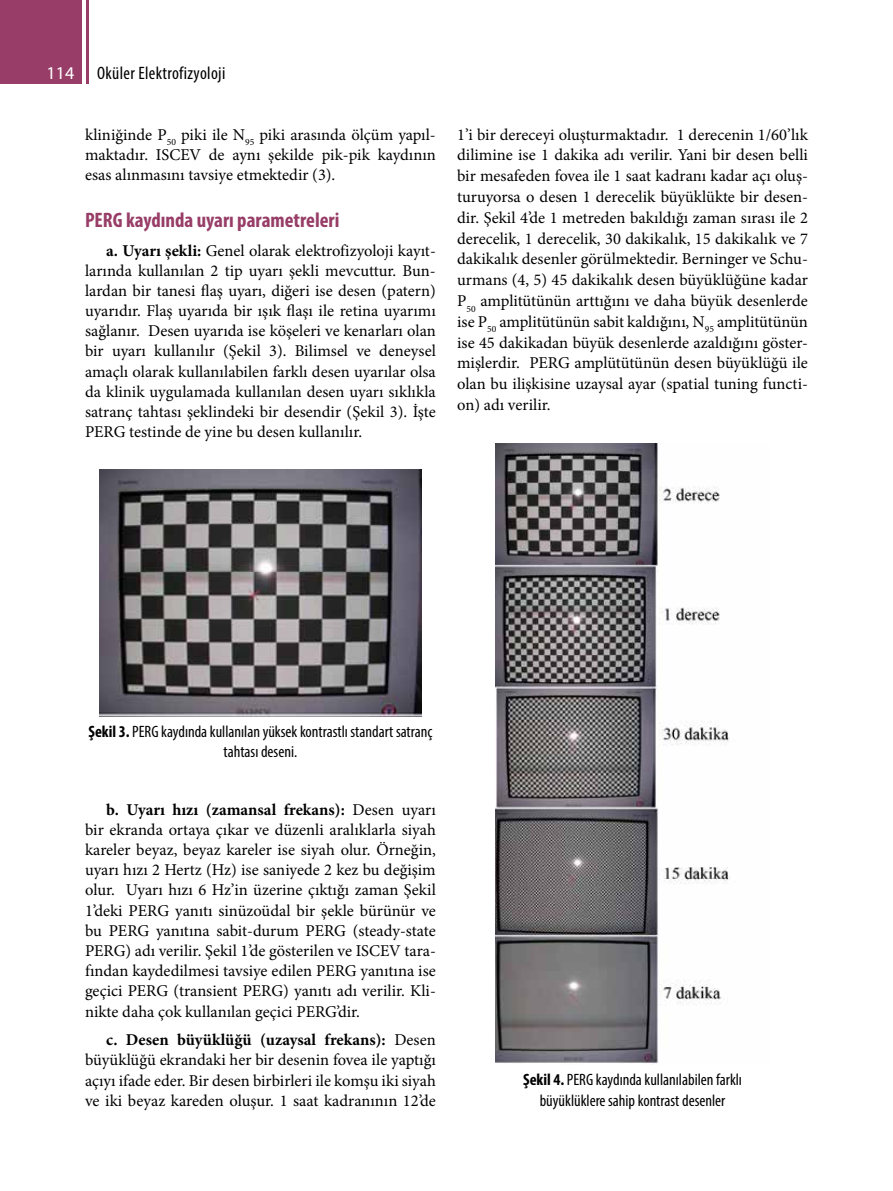
<style>
.page{position:relative;width:893px;height:1191px;background:#fff}
.page>*{position:absolute;margin:0;border:0;box-sizing:border-box;transform-origin:0 0}
.t1{font:700 condensed 21px "Myriad Pro";color:#973d67}
.t2{font:condensed 18px "Myriad Pro";letter-spacing:.02em;color:#000}
.t3{font:18px "Myriad Pro";color:#fff}
.t4{font:16.5px/20.2px "Minion Pro";color:#000;text-align:justify}
.t5{font:condensed 16.5px/20.2px "Myriad Pro";color:#000;text-align:center}
.s1{font-weight:700}
</style>
<div class="page">
<div style="left:0;top:0;width:82px;height:84px;background:#973d67"></div>
<hr style="left:86px;top:0;width:3px;height:84px;background:#973d67">
<img style="left:100px;top:469px;width:321px;height:248px">
<img style="left:495px;top:443px;width:235px;height:621px">
<p class="t3" style="left:47px;top:61px;width:29px">114</p>
<p class="t2" style="left:97px;top:62px;width:130px">Oküler Elektrofizyoloji</p>
<p class="t4" style="left:85px;top:124px;width:352px">kliniğinde P<sub>50</sub> piki ile N<sub>95</sub> piki arasında ölçüm yapıl&shy;maktadır. ISCEV de aynı şekilde pik-pik kaydının esas alınmasını tavsiye etmektedir (3).</p>
<p class="t1" style="left:85px;top:207px;width:256px">PERG kaydında uyarı parametreleri</p>
<p class="t4" style="left:85px;top:240px;width:352px;text-indent:21px"><span class="s1">a. Uyarı şekli:</span> Genel olarak elektrofizyoloji kayıt&shy;larında kullanılan 2 tip uyarı şekli mevcuttur. Bun&shy;lardan bir tanesi flaş uyarı, diğeri ise desen (patern) uyarıdır. Flaş uyarıda bir ışık flaşı ile retina uyarımı sağlanır. Desen uyarıda ise köşeleri ve kenarları olan bir uyarı kullanılır (Şekil 3). Bilimsel ve deneysel amaçlı olarak kullanılabilen farklı desen uyarılar olsa da klinik uygulamada kullanılan desen uyarı sıklıkla satranç tahtası şeklindeki bir desendir (Şekil 3). İşte PERG testinde de yine bu desen kullanılır.</p>
<p class="t4" style="left:457px;top:124px;width:352px;line-height:20.9px">1’i bir dereceyi oluşturmaktadır. 1 derecenin 1/60’lık dilimine ise 1 dakika adı verilir. Yani bir desen belli bir mesafeden fovea ile 1 saat kadranı kadar açı oluş&shy;turuyorsa o desen 1 derecelik büyüklükte bir desen&shy;dir. Şekil 4’de 1 metreden bakıldığı zaman sırası ile 2 derecelik, 1 derecelik, 30 dakikalık, 15 dakikalık ve 7 dakikalık desenler görülmektedir. Berninger ve Schu&shy;urmans (4, 5) 45 dakikalık desen büyüklüğüne kadar P<sub>50</sub> amplitütünün arttığını ve daha büyük desenlerde ise P<sub>50</sub> amplitütünün sabit kaldığını, N<sub>95</sub> amplitütünün ise 45 dakikadan büyük desenlerde azaldığını göster&shy;mişlerdir. PERG amplütütünün desen büyüklüğü ile olan bu ilişkisine uzaysal ayar (spatial tuning functi&shy;on) adı verilir.</p>
<p class="t5" style="left:88px;top:721px;width:346px"><span class="s1">Şekil 3.</span> PERG kaydında kullanılan yüksek kontrastlı standart satranç tahtası deseni.</p>
<p class="t4" style="left:85px;top:799px;width:352px;text-indent:21px"><span class="s1">b. Uyarı hızı (zamansal frekans):</span> Desen uyarı bir ekranda ortaya çıkar ve düzenli aralıklarla siyah kareler beyaz, beyaz kareler ise siyah olur. Örneğin, uyarı hızı 2 Hertz (Hz) ise saniyede 2 kez bu değişim olur. Uyarı hızı 6 Hz’in üzerine çıktığı zaman Şekil 1’deki PERG yanıtı sinüzoüdal bir şekle bürünür ve bu PERG yanıtına sabit-durum PERG (steady-state PERG) adı verilir. Şekil 1’de gösterilen ve ISCEV tara&shy;fından kaydedilmesi tavsiye edilen PERG yanıtına ise geçici PERG (transient PERG) yanıtı adı verilir. Kli&shy;nikte daha çok kullanılan geçici PERG’dir.</p>
<p class="t4" style="left:85px;top:1030px;width:352px;text-indent:21px"><span class="s1">c. Desen büyüklüğü (uzaysal frekans):</span> Desen büyüklüğü ekrandaki her bir desenin fovea ile yaptığı açıyı ifade eder. Bir desen birbirleri ile komşu iki siyah ve iki beyaz kareden oluşur. 1 saat kadranının 12’de</p>
<p class="t5" style="left:523px;top:1069px;width:220px;line-height:20.9px"><span class="s1">Şekil 4.</span> PERG kaydında kullanılabilen farklı büyüklüklere sahip kontrast desenler</p>
</div>
